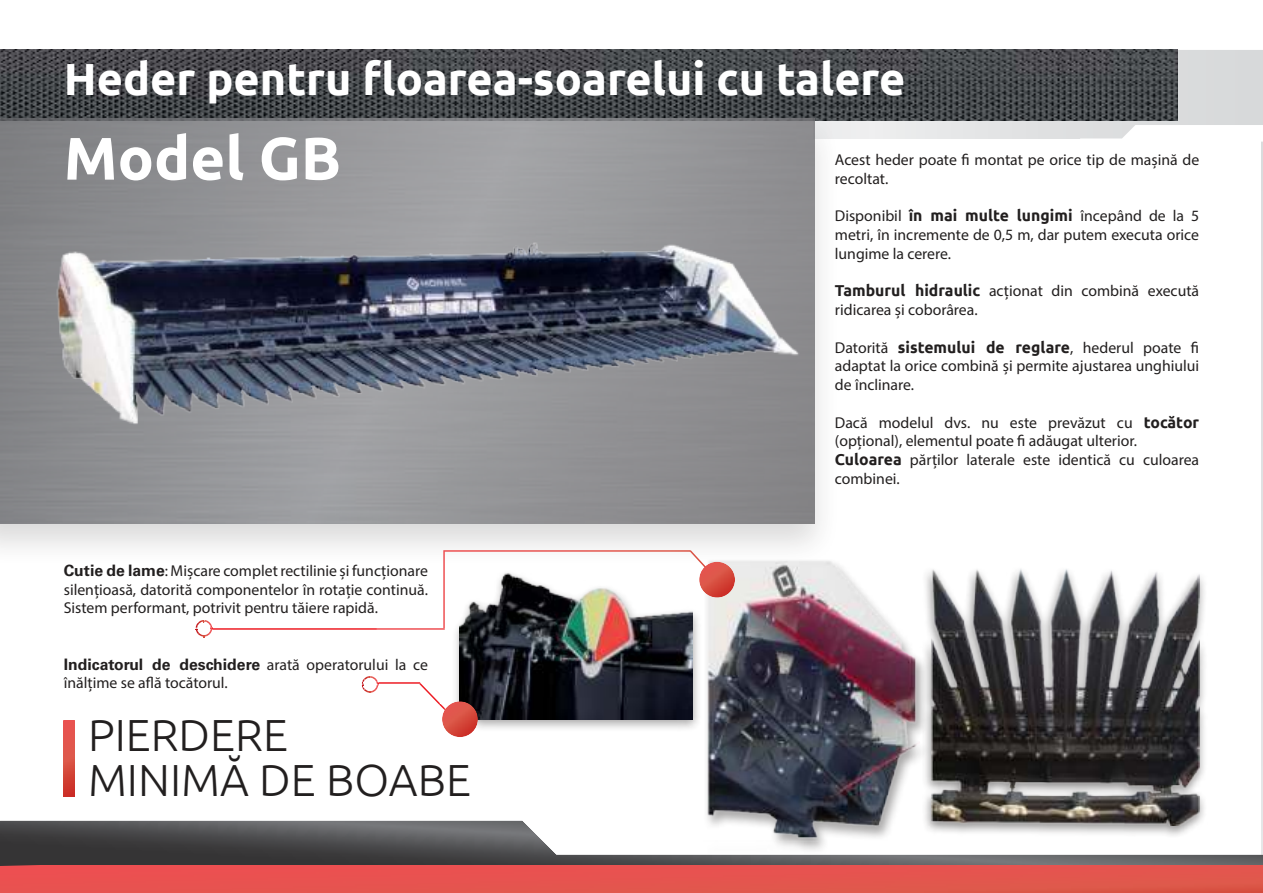
<style>
.page{position:relative;width:1263px;height:893px;background:#fff}
.page>*{position:absolute;margin:0;border:0;box-sizing:border-box;transform-origin:0 0}
.t1{font:700 60px "Ubuntu";color:#fff}
.t2{font:700 45px "Ubuntu";color:#fff}
.t3{font:300 45px/45px "Ubuntu";color:#221f1f}
.t4{font:15.75px/18.8px "Myriad Pro";color:#221f1f}
.t5{font:700 15.75px "Univers LT Std";color:#221f1f}
.s1{font-family:"Ubuntu";font-weight:700}
.s2{font-family:"Univers LT Std";font-weight:700}
.s3{font-family:"Myriad Pro";font-weight:400}
</style>
<div class="page">
<img style="left:1262px;top:142px;width:1px;height:679px">
<img style="left:707px;top:568px;width:213px;height:253px">
<div style="left:922px;top:564px;width:286px;height:275px;background:#221f1f;opacity:.5"></div>
<img style="left:931px;top:568px;width:268px;height:253px">
<img style="left:842px;top:50px;width:421px;height:88px">
<svg style="left:1080px;top:125px;width:183px;height:17px"></svg>
<img style="left:1px;top:50px;width:1177px;height:70px">
<img style="left:0;top:50px;width:1px;height:70px">
<div style="left:0;top:109px;width:842px;height:459px;background:#221f1f;opacity:.3"></div>
<img style="left:0;top:119px;width:814px;height:405px">
<img style="left:64px;top:720px;width:11px;height:77px">
<div style="left:452px;top:569px;width:250px;height:164px;background:#221f1f;opacity:.4"></div>
<img style="left:460px;top:564px;width:232px;height:155px">
<img style="left:0;top:821px;width:1263px;height:45px">
<div style="left:0;top:866px;width:1263px;height:27px;background:#e6534f"></div>
<svg style="left:196px;top:620px;width:16px;height:17px"></svg>
<svg style="left:362px;top:676px;width:17px;height:17px"></svg>
<img style="left:378px;top:682px;width:42px;height:2px">
<img style="left:419px;top:683px;width:21px;height:21px">
<img style="left:442px;top:701px;width:36px;height:36px">
<img style="left:212px;top:628px;width:233px;height:2px">
<img style="left:443px;top:550px;width:2px;height:78px">
<img style="left:444px;top:550px;width:246px;height:2px">
<img style="left:690px;top:550px;width:25px;height:28px">
<img style="left:699px;top:562px;width:36px;height:36px">
<img style="left:10px;top:215px;width:832px;height:228px">
<h2 class="t2" style="left:64px;top:51px;width:843px">Heder pentru floarea-soarelui cu talere</h2>
<h1 class="t1" style="left:64px;top:122px;width:279px">Model GB</h1>
<p class="t4" style="left:835px;top:152px;width:366px">Acest heder poate fi montat pe orice tip de mașină de recoltat.</p>
<p class="t4" style="left:835px;top:208px;width:366px;text-align:justify">Disponibil <span class="s1">în mai multe lungimi</span> începând de la 5 metri, în incremente de 0,5 m, dar putem executa orice lungime la cerere.</p>
<p class="t4" style="left:835px;top:283px;width:366px"><span class="s1">Tamburul hidraulic</span> acționat din combină execută ridicarea și coborârea.</p>
<p class="t4" style="left:835px;top:339px;width:366px;text-align:justify">Datorită <span class="s1">sistemului de reglare</span>, hederul poate fi adaptat la orice combină și permite ajustarea unghiului de înclinare.</p>
<p class="t4" style="left:835px;top:414px;width:366px">Dacă modelul dvs. nu este prevăzut cu <span class="s1">tocător </span>(opțional), elementul poate fi adăugat ulterior.<br><span class="s1">Culoarea</span> părților laterale este identică cu culoarea combinei.</p>
<p class="t4" style="left:64px;top:563px;width:366px;text-align:justify"><span class="s2">Cutie de lame</span>: Mișcare complet rectilinie și funcționare silențioasă, datorită componentelor în rotație continuă.<br>Sistem performant, potrivit pentru tăiere rapidă.</p>
<p class="t5" style="left:64px;top:655px;width:366px">Indicatorul de deschidere <span class="s3">arată operatorului la ce</span></p>
<p class="t4" style="left:64px;top:675px;width:165px">înălțime se află tocătorul.</p>
<h2 class="t3" style="left:88px;top:712px;width:384px">PIERDERE<br>MINIMĂ DE BOABE</h2>
</div>
